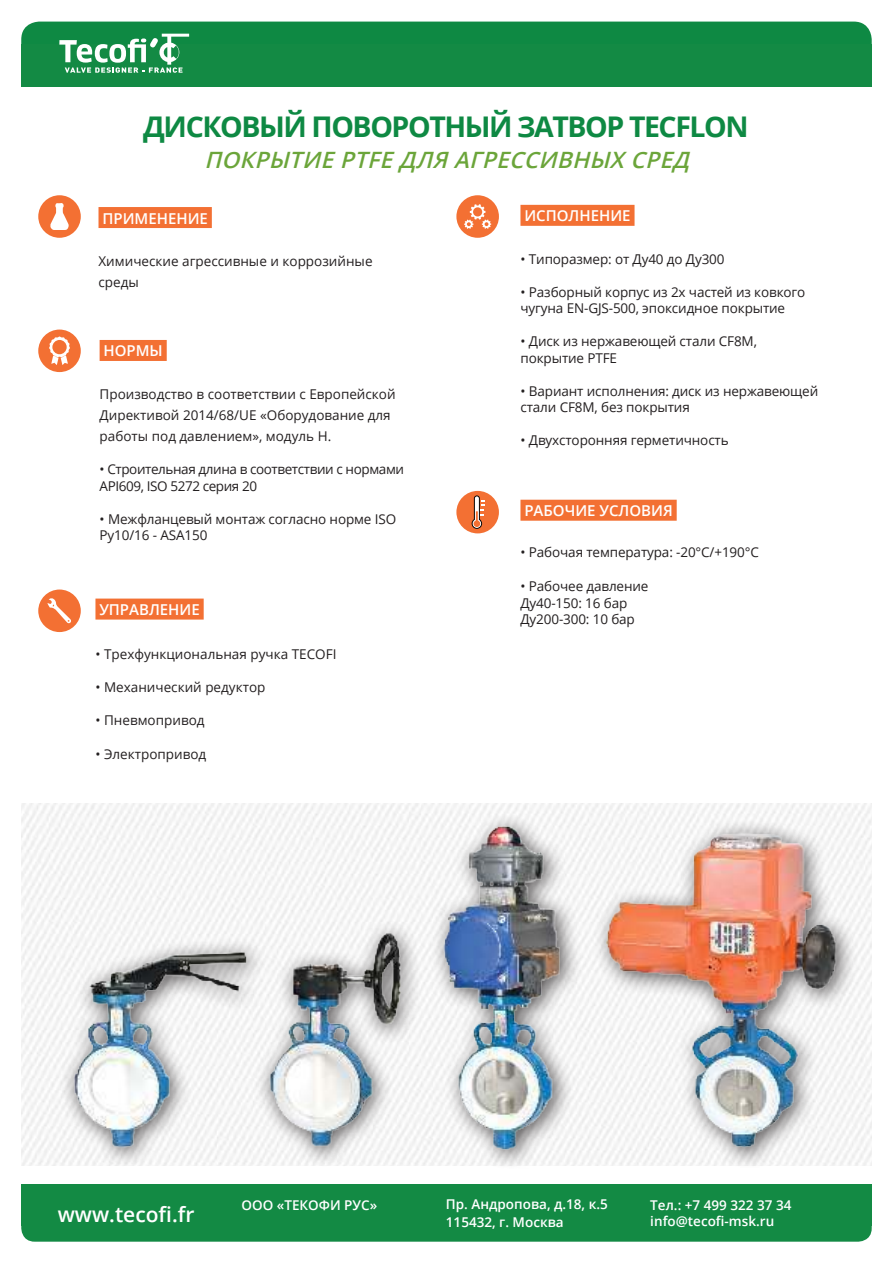
<style>
.page{position:relative;width:893px;height:1263px;background:#fff}
.page>*{position:absolute;margin:0;border:0;box-sizing:border-box;transform-origin:0 0}
.t1{font:700 28.5px "Open Sans";letter-spacing:-.05em;color:#0e8943}
.t2{font:italic 600 22.5px "Open Sans";color:#6ba53a}
.t3{font:600 21px "Open Sans";color:#fff}
.t4{font:600 15px "Open Sans";color:#fff}
.t5{font:13.5px/16.5px "Open Sans";letter-spacing:-.01em;color:#231f20}
.t6{font:600 13.5px/18px "Open Sans";color:#fff}
.t7{font:13.5px/16.5px "Open Sans";letter-spacing:-.03em;color:#231f20}
</style>
<div class="page">
<div style="left:21px;top:1210px;width:851px;height:32px;background:#138a44;border-radius:14px"></div>
<div style="left:21px;top:1184px;width:851px;height:42px;background:#138a44"></div>
<div style="left:100px;top:340px;width:67px;height:21px;background:#f37033"></div>
<div style="left:456px;top:491px;width:43px;height:42px;background:#f37033;border-radius:50%"></div>
<svg style="left:472px;top:495px;width:12px;height:34px"></svg>
<div style="left:520px;top:500px;width:157px;height:21px;background:#f37033"></div>
<div style="left:99px;top:207px;width:113px;height:21px;background:#f37033"></div>
<div style="left:95px;top:599px;width:109px;height:21px;background:#f37033"></div>
<div style="left:38px;top:589px;width:43px;height:43px;background:#f37033;border-radius:50%"></div>
<svg style="left:48px;top:598px;width:23px;height:25px"></svg>
<div style="left:38px;top:195px;width:43px;height:43px;background:#f37033;border-radius:50%"></div>
<svg style="left:50px;top:203px;width:19px;height:27px"></svg>
<div style="left:38px;top:330px;width:43px;height:42px;background:#f37033;border-radius:50%"></div>
<svg style="left:49px;top:336px;width:21px;height:29px"></svg>
<div style="left:52px;top:340px;width:15px;height:14px;background:#f37033;border-radius:50%"></div>
<div style="left:59px;top:938px;width:208px;height:228px;background:#231f20;opacity:.75"></div>
<img style="left:60px;top:924px;width:182px;height:230px">
<div style="left:254px;top:919px;width:167px;height:248px;background:#f4f4f4"></div>
<img style="left:242px;top:911px;width:161px;height:245px">
<img style="left:403px;top:803px;width:189px;height:361px">
<div style="left:592px;top:819px;width:264px;height:349px;background:#231f20;opacity:.75"></div>
<img style="left:590px;top:803px;width:265px;height:351px">
<div style="left:456px;top:195px;width:43px;height:43px;background:#f37033;border-radius:50%"></div>
<svg style="left:464px;top:204px;width:27px;height:25px"></svg>
<div style="left:520px;top:205px;width:114px;height:21px;background:#f37033"></div>
<div style="left:21px;top:22px;width:851px;height:49px;background:#0e8943;border-radius:18px"></div>
<div style="left:21px;top:44px;width:851px;height:42px;background:#138a44"></div>
<svg style="left:59px;top:34px;width:130px;height:39px"></svg>
<h1 class="t1" style="left:143px;top:106px;width:607px">ДИСКОВЫЙ ПОВОРОТНЫЙ ЗАТВОР TECFLON</h1>
<h2 class="t2" style="left:204px;top:145px;width:493px">ПОКРЫТИЕPTFEДЛЯ АГРЕССИВНЫХ СРЕД</h2>
<p class="t4" style="left:102px;top:208px;width:107px">ПРИМЕНЕНИЕ</p>
<p class="t5" style="left:99px;top:250px;width:276px;line-height:21px">Химические агрессивные и коррозийные среды</p>
<p class="t4" style="left:104px;top:341px;width:61px">НОРМЫ</p>
<p class="t5" style="left:100px;top:383px;width:298px;line-height:21px">Производство в соответствии с Европейской<br>Директивой 2014/68/UE «Оборудование для работы под давлением», модуль Н.</p>
<p class="t7" style="left:100px;top:461px;width:306px">• Строительная длина в соответствии с нормами<br>API609, ISO 5272 серия 20</p>
<p class="t5" style="left:100px;top:511px;width:298px">• Межфланцевый монтаж согласно норме ISO<br>Ру10/16 - ASA150</p>
<p class="t4" style="left:99px;top:599px;width:102px">УПРАВЛЕНИЕ</p>
<p class="t5" style="left:95px;top:646px;width:243px">• Трехфункциональная ручка TECOFI</p>
<p class="t5" style="left:95px;top:679px;width:172px">• Механический редуктор</p>
<p class="t5" style="left:95px;top:712px;width:111px">• Пневмопривод</p>
<p class="t5" style="left:95px;top:745px;width:112px">• Электропривод</p>
<p class="t4" style="left:524px;top:206px;width:108px">ИСПОЛНЕНИЕ</p>
<p class="t5" style="left:520px;top:251px;width:206px">• Типоразмер: от Ду40 до Ду300</p>
<p class="t5" style="left:520px;top:284px;width:286px">• Разборный корпус из 2х частей из ковкого чугуна EN-GJS-500, эпоксидное покрытие</p>
<p class="t5" style="left:520px;top:334px;width:238px">• Диск из нержавеющей стали CF8M, покрытие PTFE</p>
<p class="t5" style="left:520px;top:383px;width:299px">• Вариант исполнения: диск из нержавеющей стали CF8M, без покрытия</p>
<p class="t5" style="left:520px;top:433px;width:210px">• Двухсторонняя герметичность</p>
<p class="t4" style="left:524px;top:500px;width:150px">РАБОЧИЕ УСЛОВИЯ</p>
<p class="t5" style="left:520px;top:544px;width:240px">• Рабочая температура: -20°C/+190°C</p>
<p class="t5" style="left:520px;top:578px;width:130px">• Рабочее давление<br>Ду40-150: 16 бар<br>Ду200-300: 10 бар</p>
<h3 class="t3" style="left:58px;top:1200px;width:138px">www.tecofi.fr</h3>
<p class="t6" style="left:242px;top:1196px;width:137px">ООО «ТЕКОФИ РУС»</p>
<p class="t6" style="left:446px;top:1195px;width:163px">Пр. Андропова, д.18, к.5<br>115432, г. Москва</p>
<p class="t6" style="left:650px;top:1197px;width:143px;line-height:16.2px">Тел.: +7 499 322 37 34 info@tecofi-msk.ru</p>
</div>
